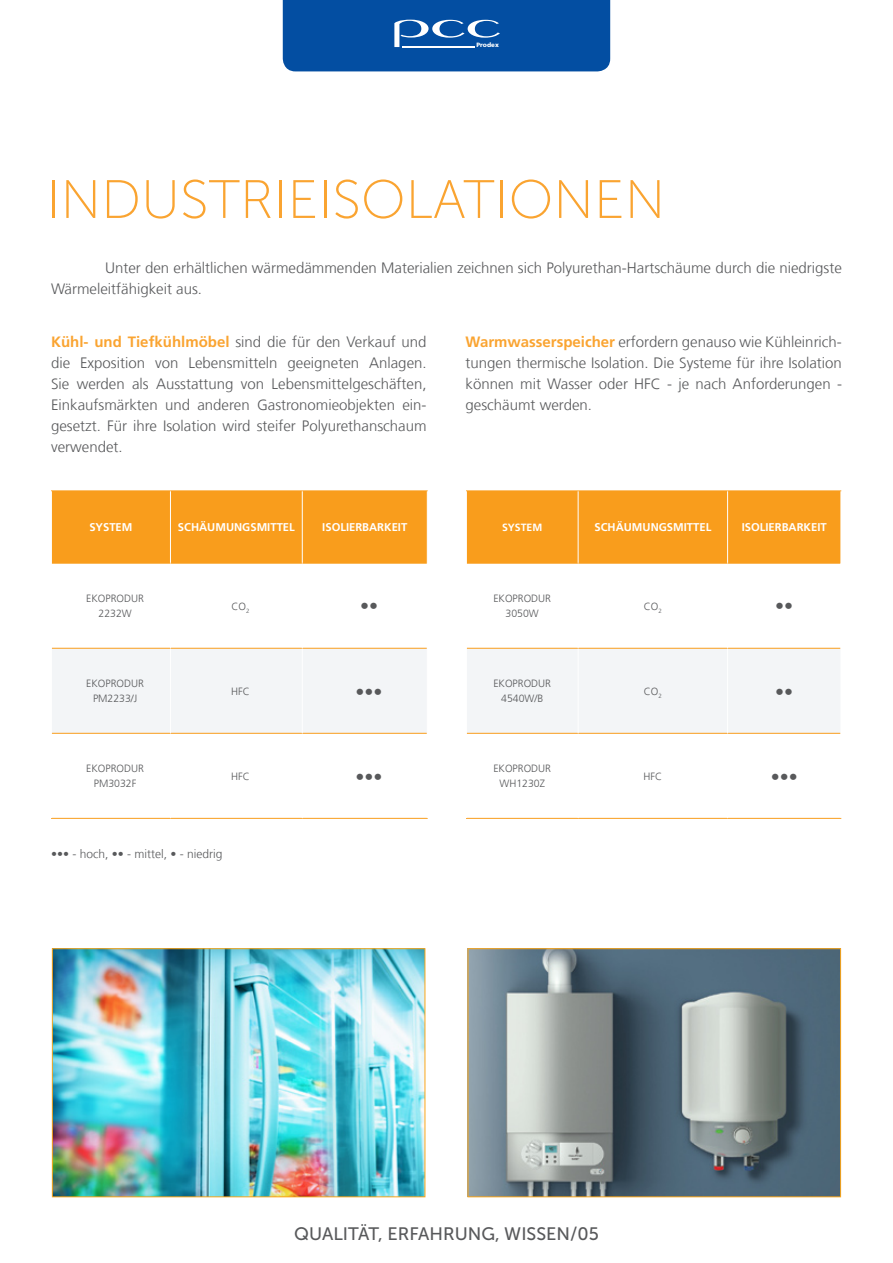
<style>
.page{position:relative;width:893px;height:1263px;background:#fff}
.page>*{position:absolute;margin:0;border:0;box-sizing:border-box;transform-origin:0 0}
.t1{font:54px "Museo Sans 100";color:#faa431}
.t2{font:18px "Museo Sans 500";color:#58595b}
.t3{font:300 18px "Frutiger LT Com";color:#58595b}
.t4{font:300 15px/21px "Frutiger LT Com";color:#58595b;text-align:justify}
.t5{font:300 12px "Frutiger LT Com";color:#58595b}
.t6{font:700 11.25px "Frutiger LT Com";color:#fff}
.t7{font:300 10.5px/15px "Frutiger LT Com";color:#58595b;text-align:center}
.t8{font:700 10.5px "Frutiger LT Com";color:#fff}
.t9{font:900 6.3px "Frutiger LT Std";color:#fff}
.s1{font-weight:700;color:#faa431}
</style>
<div class="page">
<div style="left:283px;top:0;width:327px;height:71px;background:#034ea2"></div>
<hr style="left:402px;top:46px;width:72px;height:1px;background:#fff">
<div style="left:52px;top:491px;width:375px;height:72px;background:#f99d1c"></div>
<svg style="left:52px;top:647px;width:375px;height:171px"></svg>
<div style="left:52px;top:649px;width:375px;height:84px;background:#f3f5f7"></div>
<hr style="left:51px;top:490px;width:119px;height:1px;background:#f99d1c">
<hr style="left:170px;top:490px;width:132px;height:1px;background:#f99d1c">
<hr style="left:302px;top:490px;width:126px;height:1px;background:#f99d1c">
<hr style="left:52px;top:563px;width:118px;height:1px;background:#f99d1c">
<hr style="left:170px;top:563px;width:132px;height:1px;background:#f99d1c">
<hr style="left:302px;top:563px;width:125px;height:1px;background:#f99d1c">
<hr style="left:52px;top:648px;width:118px;height:1px;background:#f99d1c">
<hr style="left:170px;top:648px;width:132px;height:1px;background:#f99d1c">
<hr style="left:302px;top:648px;width:125px;height:1px;background:#f99d1c">
<hr style="left:52px;top:733px;width:118px;height:1px;background:#f99d1c">
<hr style="left:170px;top:733px;width:132px;height:1px;background:#f99d1c">
<hr style="left:302px;top:733px;width:125px;height:1px;background:#f99d1c">
<hr style="left:51px;top:818px;width:119px;height:1px;background:#f99d1c">
<hr style="left:170px;top:818px;width:132px;height:1px;background:#f99d1c">
<hr style="left:302px;top:818px;width:126px;height:1px;background:#f99d1c">
<hr style="left:170px;top:491px;width:1px;height:72px;background:#fff">
<hr style="left:302px;top:491px;width:1px;height:72px;background:#fff">
<hr style="left:170px;top:564px;width:1px;height:84px;background:#fff">
<hr style="left:302px;top:564px;width:1px;height:84px;background:#fff">
<hr style="left:170px;top:649px;width:1px;height:84px;background:#fff">
<hr style="left:302px;top:649px;width:1px;height:84px;background:#fff">
<hr style="left:170px;top:734px;width:1px;height:84px;background:#fff">
<hr style="left:302px;top:734px;width:1px;height:84px;background:#fff">
<div style="left:467px;top:491px;width:373px;height:72px;background:#f99d1c"></div>
<svg style="left:467px;top:647px;width:373px;height:171px"></svg>
<div style="left:467px;top:649px;width:373px;height:84px;background:#f3f5f7"></div>
<hr style="left:466px;top:490px;width:112px;height:1px;background:#f99d1c">
<hr style="left:578px;top:490px;width:150px;height:1px;background:#f99d1c">
<hr style="left:728px;top:490px;width:113px;height:1px;background:#f99d1c">
<hr style="left:467px;top:563px;width:111px;height:1px;background:#f99d1c">
<hr style="left:578px;top:563px;width:150px;height:1px;background:#f99d1c">
<hr style="left:728px;top:563px;width:112px;height:1px;background:#f99d1c">
<hr style="left:467px;top:648px;width:111px;height:1px;background:#f99d1c">
<hr style="left:578px;top:648px;width:150px;height:1px;background:#f99d1c">
<hr style="left:728px;top:648px;width:112px;height:1px;background:#f99d1c">
<hr style="left:467px;top:733px;width:111px;height:1px;background:#f99d1c">
<hr style="left:578px;top:733px;width:150px;height:1px;background:#f99d1c">
<hr style="left:728px;top:733px;width:112px;height:1px;background:#f99d1c">
<hr style="left:466px;top:818px;width:112px;height:1px;background:#f99d1c">
<hr style="left:578px;top:818px;width:150px;height:1px;background:#f99d1c">
<hr style="left:728px;top:818px;width:113px;height:1px;background:#f99d1c">
<hr style="left:578px;top:491px;width:1px;height:72px;background:#fff">
<hr style="left:727px;top:491px;width:1px;height:72px;background:#fff">
<hr style="left:578px;top:564px;width:1px;height:84px;background:#fff">
<hr style="left:727px;top:564px;width:1px;height:84px;background:#fff">
<hr style="left:578px;top:649px;width:1px;height:84px;background:#fff">
<hr style="left:727px;top:649px;width:1px;height:84px;background:#fff">
<hr style="left:578px;top:734px;width:1px;height:84px;background:#fff">
<hr style="left:727px;top:734px;width:1px;height:84px;background:#fff">
<img style="left:54px;top:950px;width:369px;height:245px">
<div style="left:52px;top:948px;width:373px;height:249px;border:1px solid #faa61a"></div>
<img style="left:470px;top:950px;width:369px;height:245px">
<div style="left:468px;top:948px;width:373px;height:249px;border:1px solid #faa61a"></div>
<p class="t9" style="left:476px;top:41px;width:24px">Prodex</p>
<h1 class="t1" style="left:47px;top:171px;width:620px">INDUSTRIEISOLATIONEN</h1>
<p class="t4" style="left:51px;top:257px;width:792px;text-indent:54px">Unter den erhältlichen wärmedämmenden Materialien zeichnen sich Polyurethan-Hartschäume durch die niedrigste<br>Wärmeleitfähigkeit aus.</p>
<p class="t4" style="left:51px;top:332px;width:377px"><span class="s1">Kühl- und Tiefkühlmöbel</span> sind die für den Verkauf und die Exposition von Lebensmitteln geeigneten Anlagen.<br>Sie werden als Ausstattung von Lebensmittelgeschäften, Einkaufsmärkten und anderen Gastronomieobjekten ein&shy;gesetzt. Für ihre Isolation wird steifer Polyurethanschaum verwendet.</p>
<p class="t4" style="left:466px;top:332px;width:378px"><span class="s1">Warmwasserspeicher</span> erfordern genauso wie Kühleinrich&shy;tungen thermische Isolation. Die Systeme für ihre Isolation können mit Wasser oder HFC - je nach Anforderungen - geschäumt werden.</p>
<p class="t6" style="left:89px;top:521px;width:45px">SYSTEM</p>
<p class="t6" style="left:178px;top:521px;width:118px">SCHÄUMUNGSMITTEL</p>
<p class="t6" style="left:322px;top:521px;width:87px">ISOLIERBARKEIT</p>
<p class="t8" style="left:502px;top:521px;width:42px">SYSTEM</p>
<p class="t6" style="left:594px;top:521px;width:118px">SCHÄUMUNGSMITTEL</p>
<p class="t6" style="left:742px;top:521px;width:87px">ISOLIERBARKEIT</p>
<p class="t7" style="left:86px;top:591px;width:59px">EKOPRODUR<br>2232W</p>
<p class="t7" style="left:232px;top:599px;width:19px">CO<sub>2</sub></p>
<p class="t3" style="left:360px;top:596px;width:19px">••</p>
<p class="t7" style="left:493px;top:591px;width:59px">EKOPRODUR<br>3050W</p>
<p class="t7" style="left:644px;top:599px;width:19px">CO<sub>2</sub></p>
<p class="t3" style="left:775px;top:596px;width:19px">••</p>
<p class="t7" style="left:86px;top:676px;width:59px">EKOPRODUR<br>PM2233/J</p>
<p class="t7" style="left:231px;top:684px;width:20px">HFC</p>
<p class="t3" style="left:356px;top:681px;width:28px">•••</p>
<p class="t7" style="left:493px;top:676px;width:59px">EKOPRODUR<br>4540W/B</p>
<p class="t7" style="left:644px;top:684px;width:19px">CO<sub>2</sub></p>
<p class="t3" style="left:775px;top:681px;width:19px">••</p>
<p class="t7" style="left:86px;top:761px;width:59px">EKOPRODUR<br>PM3032F</p>
<p class="t7" style="left:231px;top:769px;width:20px">HFC</p>
<p class="t3" style="left:356px;top:766px;width:28px">•••</p>
<p class="t7" style="left:493px;top:761px;width:59px">EKOPRODUR<br>WH1230Z</p>
<p class="t7" style="left:643px;top:769px;width:20px">HFC</p>
<p class="t3" style="left:771px;top:766px;width:28px">•••</p>
<p class="t5" style="left:51px;top:846px;width:173px">••• - hoch, •• - mittel, • - niedrig</p>
<p class="t2" style="left:294px;top:1224px;width:306px">QUALITÄT, ERFAHRUNG, WISSEN/05</p>
</div>
